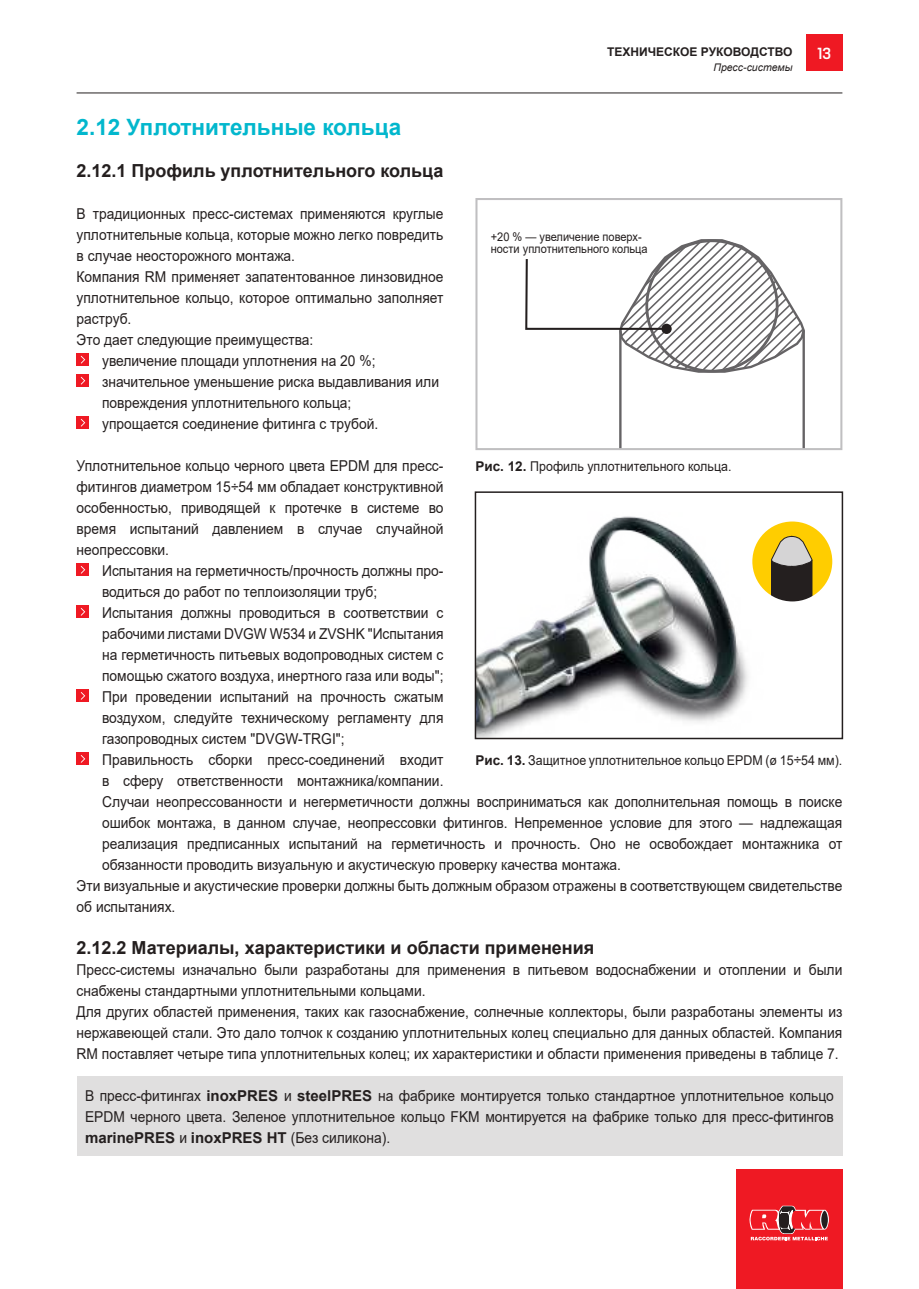
<style>
.page{position:relative;width:919px;height:1289px;background:#fff}
.page>*{position:absolute;margin:0;border:0;box-sizing:border-box;transform-origin:0 0}
.t1{font:700 22.5px "Arial";color:#02b7cd}
.t2{font:700 18px "Arial";color:#241f1f}
.t3{font:15px/21px "Arial";color:#241f1f;text-align:justify;scale:.92 1}
.t4{font:500 15px "Heron Sans";color:#fff}
.t5{font:13.5px "Arial";color:#241f1f;scale:.92 1}
.t6{font:12px/12px "Arial";color:#241f1f;scale:.92 1}
.t7{font:700 12px "Arial";color:#241f1f}
.t8{font:italic 10.5px "Arial";color:#241f1f}
.s1{font-weight:700}
.s2{font-size:15px}
</style>
<div class="page">
<hr style="left:77px;top:93px;width:765px;height:1px;background:#241f1f">
<div style="left:736px;top:1169px;width:106px;height:119px;background:#ef1923"></div>
<svg style="left:749px;top:1205px;width:79px;height:35px"></svg>
<div style="left:806px;top:35px;width:36px;height:36px;background:#ef1923"></div>
<div style="left:77px;top:353px;width:12px;height:13px;background:#ef1923"></div>
<svg style="left:81px;top:356px;width:4px;height:7px"></svg>
<div style="left:77px;top:374px;width:12px;height:13px;background:#ef1923"></div>
<svg style="left:81px;top:377px;width:4px;height:7px"></svg>
<div style="left:77px;top:416px;width:12px;height:13px;background:#ef1923"></div>
<svg style="left:81px;top:419px;width:4px;height:7px"></svg>
<div style="left:77px;top:563px;width:12px;height:13px;background:#ef1923"></div>
<svg style="left:81px;top:566px;width:4px;height:7px"></svg>
<div style="left:77px;top:605px;width:12px;height:13px;background:#ef1923"></div>
<svg style="left:81px;top:608px;width:4px;height:7px"></svg>
<div style="left:77px;top:689px;width:12px;height:13px;background:#ef1923"></div>
<svg style="left:81px;top:692px;width:4px;height:7px"></svg>
<div style="left:77px;top:752px;width:12px;height:13px;background:#ef1923"></div>
<svg style="left:81px;top:755px;width:4px;height:7px"></svg>
<div style="left:77px;top:1076px;width:765px;height:79px;background:#e0dfdf"></div>
<hr style="left:619px;top:331px;width:2px;height:118px;background:#656365">
<hr style="left:802px;top:331px;width:2px;height:118px;background:#656365">
<svg style="left:525px;top:239px;width:280px;height:135px"></svg>
<div style="left:475px;top:198px;width:367px;height:252px;border:2px solid #c0bfc1"></div>
<img style="left:477px;top:516px;width:271px;height:220px">
<div style="left:474px;top:491px;width:369px;height:248px;border:2px solid #241f1f"></div>
<div style="left:750px;top:520px;width:83px;height:83px;background:#ffcd00;border-radius:50%"></div>
<svg style="left:771px;top:536px;width:42px;height:64px;background:#766d54"></svg>
<div style="left:749px;top:518px;width:86px;height:86px;border:3px solid #fff;border-radius:50%"></div>
<h1 class="t1" style="left:77px;top:111px;width:326px">2.12 Уплотнительные кольца</h1>
<p class="t2" style="left:77px;top:158px;width:368px">2.12.1 Профиль уплотнительного кольца</p>
<p class="t3" style="left:77px;top:203px;width:400px">В традиционных пресс-системах применяются круглые</p>
<p class="t3" style="left:77px;top:224px;width:400px">уплотнительные кольца, которые можно легко повредить</p>
<p class="t3" style="left:77px;top:245px;width:239px">в случае неосторожного монтажа.</p>
<p class="t3" style="left:77px;top:266px;width:400px">Компания RM применяет запатентованное линзовидное</p>
<p class="t3" style="left:77px;top:287px;width:400px">уплотнительное кольцо, которое оптимально заполняет</p>
<p class="t3" style="left:77px;top:308px;width:61px">раструб.</p>
<p class="t3" style="left:77px;top:329px;width:259px">Это дает следующие преимущества:</p>
<p class="t3" style="left:102px;top:350px;width:299px">увеличение площади уплотнения на 20 %;</p>
<p class="t3" style="left:102px;top:371px;width:368px">значительное уменьшение риска выдавливания или</p>
<p class="t3" style="left:102px;top:392px;width:272px">повреждения уплотнительного кольца;</p>
<p class="t3" style="left:102px;top:413px;width:302px">упрощается соединение фитинга с трубой.</p>
<p class="t3" style="left:77px;top:455px;width:400px">Уплотнительное кольцо черного цвета EPDM для пресс&shy;фитингов диаметром 15÷54 мм обладает конструктивной особенностью, приводящей к протечке в системе во время испытаний давлением в случае случайной неопрессовки.</p>
<p class="t3" style="left:102px;top:560px;width:372px;text-align:left">Испытания на герметичность/прочность должны про&shy;водиться до работ по теплоизоляции труб; Испытания должны проводиться в соответствии с рабочими листами DVGW W534 и ZVSHK "Испытания на герметичность питьевых водопроводных систем с помощью сжатого воздуха, инертного газа или воды"; При проведении испытаний на прочность сжатым воздухом, следуйте техническому регламенту для газопроводных систем "DVGW-TRGI";<br>Правильность сборки пресс-соединений входит в сферу ответственности монтажника/компании.</p>
<p class="t7" style="left:607px;top:44px;width:187px">ТЕХНИЧЕСКОЕ РУКОВОДСТВО</p>
<p class="t4" style="left:817px;top:45px;width:15px">13</p>
<p class="t8" style="left:713px;top:60px;width:80px">Пресс-системы</p>
<p class="t6" style="left:490px;top:231px;width:172px">+20 % — увеличение поверх&shy;ности уплотнительного кольца</p>
<p class="t5" style="left:475px;top:457px;width:280px"><span class="s1">Рис. 12.</span> Профиль уплотнительного кольца.</p>
<p class="t5" style="left:475px;top:751px;width:400px"><span class="s1">Рис. 13.</span> Защитное уплотнительное кольцо EPDM (ø 15<span class="s2">÷</span>54 мм).</p>
<p class="t3" style="left:102px;top:791px;width:806px">Случаи неопрессованности и негерметичности должны восприниматься как дополнительная помощь в поиске</p>
<p class="t3" style="left:102px;top:812px;width:806px">ошибок монтажа, в данном случае, неопрессовки фитингов. Непременное условие для этого — надлежащая</p>
<p class="t3" style="left:102px;top:833px;width:806px">реализация предписанных испытаний на герметичность и прочность. Оно не освобождает монтажника от</p>
<p class="t3" style="left:102px;top:854px;width:565px">обязанности проводить визуальную и акустическую проверку качества монтажа.</p>
<p class="t3" style="left:77px;top:875px;width:833px">Эти визуальные и акустические проверки должны быть должным образом отражены в соответствующем свидетельстве</p>
<p class="t3" style="left:77px;top:896px;width:109px">об испытаниях.</p>
<p class="t2" style="left:77px;top:935px;width:519px">2.12.2 Материалы, характеристики и области применения</p>
<p class="t3" style="left:77px;top:959px;width:833px;text-align:left">Пресс-системы изначально были разработаны для применения в питьевом водоснабжении и отоплении и были снабжены стандартными уплотнительными кольцами.<br>Для других областей применения, таких как газоснабжение, солнечные коллекторы, были разработаны элементы из нержавеющей стали. Это дало толчок к созданию уплотнительных колец специально для данных областей. Компания RM поставляет четыре типа уплотнительных колец; их характеристики и области применения приведены в таблице 7.</p>
<p class="t3" style="left:85px;top:1085px;width:815px">В пресс-фитингах <span class="s1">inoxPRES</span> и <span class="s1">steelPRES</span> на фабрике монтируется только стандартное уплотнительное кольцо EPDM черного цвета. Зеленое уплотнительное кольцо FKM монтируется на фабрике только для пресс-фитингов <span class="s1">marinePRES</span> и <span class="s1">inoxPRES HT</span> (Без силикона).</p>
</div>
